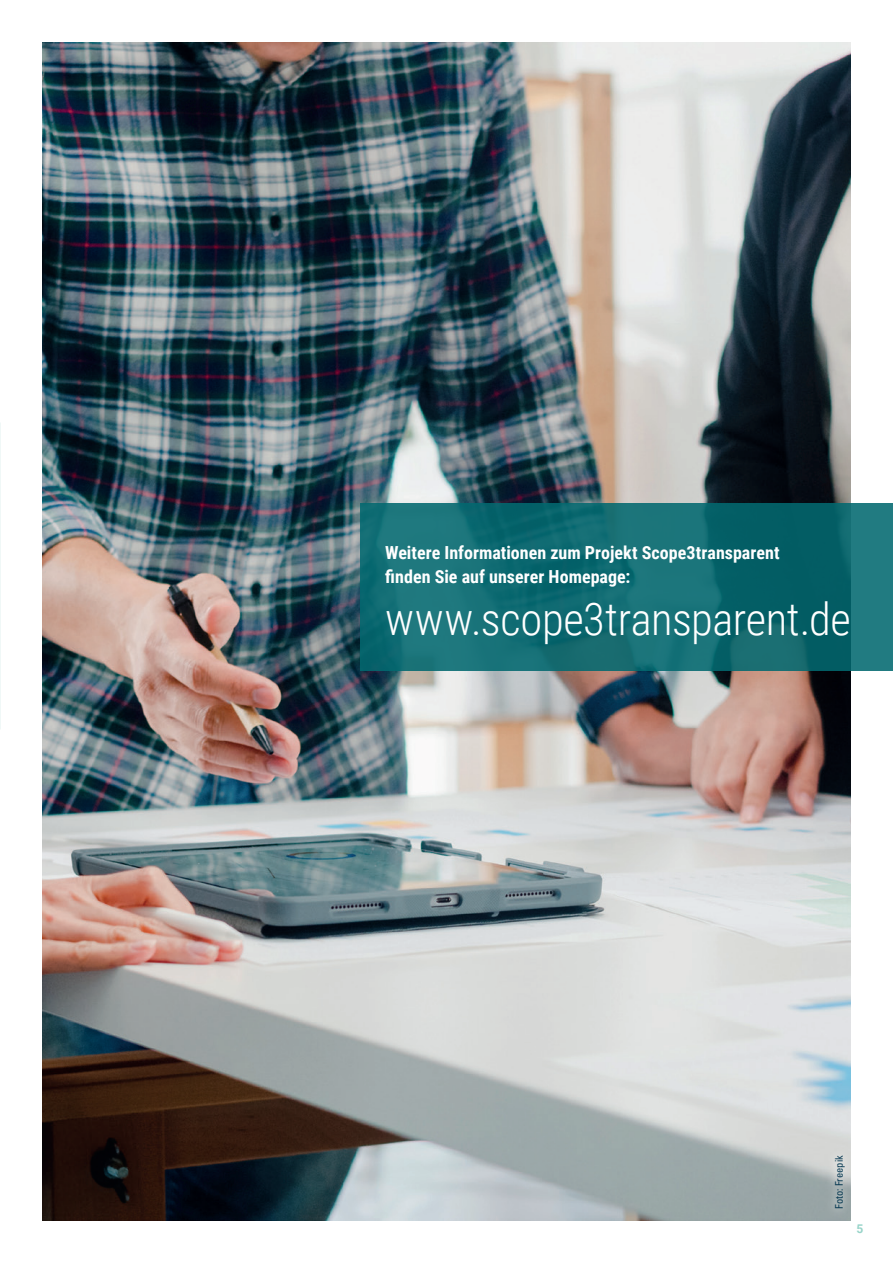
<style>
.page{position:relative;width:893px;height:1263px;background:#fff}
.page>*{position:absolute;margin:0;border:0;box-sizing:border-box;transform-origin:0 0}
.t1{font:300 45px "Roboto Condensed";letter-spacing:-.01em;color:#fff}
.t2{font:700 18px/24px "Roboto Condensed";color:#fff}
.t3{font:700 12px "Roboto";color:#98d4c9}
.t4{font:condensed 10.5px "Univers LT Std";color:#063851}
</style>
<div class="page">
<img style="left:43px;top:43px;width:807px;height:1177px">
<svg style="left:360px;top:504px;width:533px;height:167px;background:#116c72"></svg>
<svg style="left:825px;top:1147px;width:26px;height:70px;background:#b8bfbe"></svg>
<p class="t2" style="left:385px;top:539px;width:396px">Weitere Informationen zum Projekt Scope3transparent finden Sie auf unserer Homepage:</p>
<h1 class="t1" style="left:385px;top:588px;width:467px">www.scope3transparent.de</h1>
<p class="t4" style="left:832px;top:1209px;width:55px;rotate:-90deg">Foto: Freepik</p>
<p class="t3" style="left:857px;top:1220px;width:8px">5</p>
</div>
